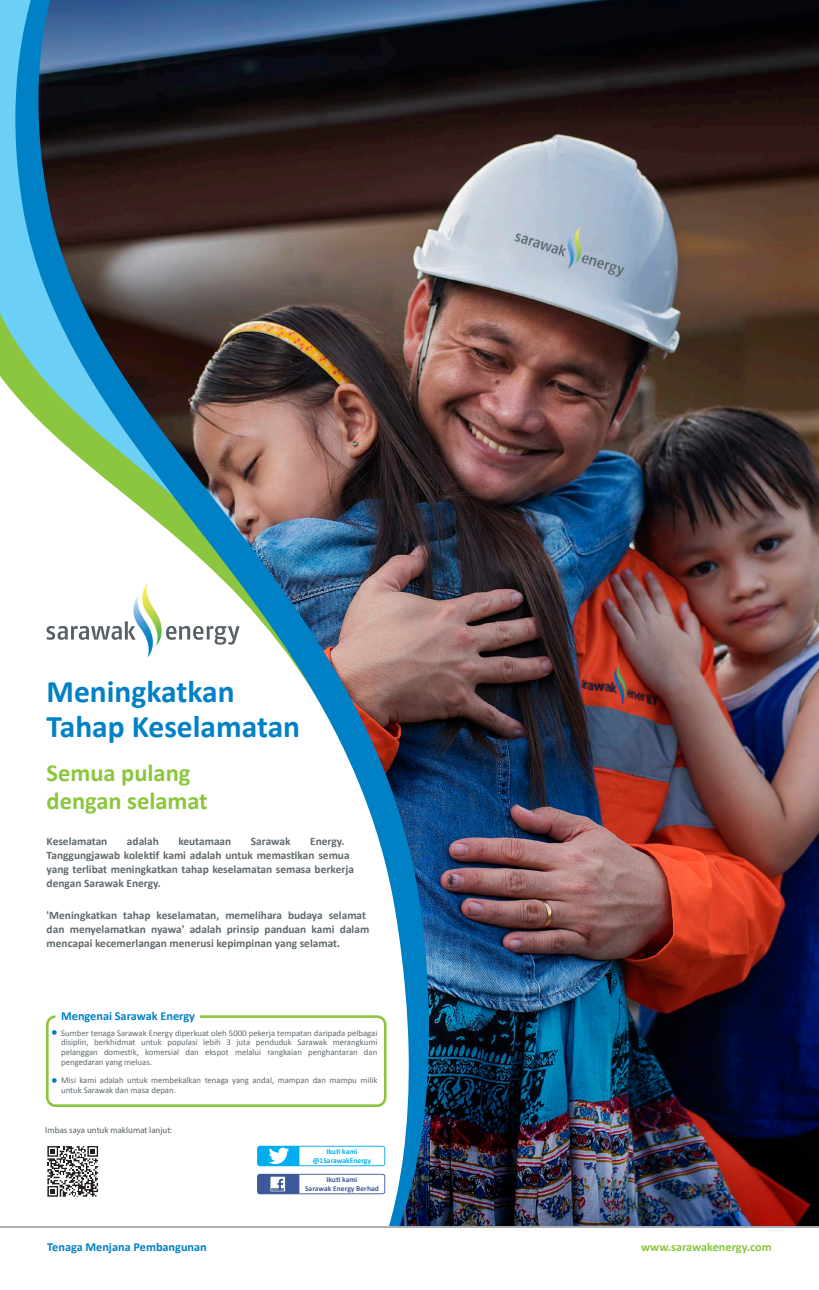
<style>
.page{position:relative;width:819px;height:1290px;background:#fff}
.page>*{position:absolute;margin:0;border:0;box-sizing:border-box;transform-origin:0 0}
.t1{font:700 31.5px/35px "Calibri";color:#0080c5}
.t2{font:700 24.5px/28px "Calibri";color:#8bc63e}
.t3{font:700 12.25px "Calibri";color:#0080c5}
.t4{font:700 12.25px "Calibri";color:#8bc63e}
.t5{font:700 11.38px/14px "Calibri";color:#5f696f}
.t6{font:8.75px/9.6px "Calibri";color:#5f696f;text-align:justify}
.t7{font:8.75px "Myriad Pro";color:#576065}
.t8{font:700 7.52px/8.6px "Calibri";color:#3c5a9a;text-align:center}
.t9{font:700 7.52px/8.6px "Calibri";color:#00aeef;text-align:center}
</style>
<div class="page">
<img style="left:429px;top:0;width:390px;height:1227px">
<img style="left:429px;top:162px;width:27px;height:1065px">
<div style="left:0;top:0;width:15px;height:182px;background:#6bcff6"></div>
<svg style="left:0;top:182px;width:15px;height:1045px"></svg>
<img style="left:15px;top:0;width:414px;height:1227px">
<svg style="left:47px;top:1146px;width:51px;height:50px"></svg>
<hr style="left:0;top:1227px;width:819px;height:1px;background:#576065">
<svg style="left:47px;top:582px;width:192px;height:76px"></svg>
<div style="left:46px;top:1015px;width:340px;height:92px;border:3px solid #8bc63e;border-radius:8px"></div>
<svg style="left:52px;top:1030px;width:5px;height:5px"></svg>
<svg style="left:52px;top:1078px;width:5px;height:5px"></svg>
<svg style="left:257px;top:1146px;width:128px;height:20px"></svg>
<svg style="left:257px;top:1174px;width:128px;height:20px"></svg>
<h1 class="t1" style="left:47px;top:674px;width:255px">Meningkatkan<br>Tahap Keselamatan</h1>
<h2 class="t2" style="left:47px;top:759px;width:163px">Semua pulang dengan selamat</h2>
<p class="t5" style="left:47px;top:834px;width:62px">Keselamatan</p>
<p class="t5" style="left:127px;top:834px;width:33px">adalah</p>
<p class="t5" style="left:178px;top:834px;width:55px">keutamaan</p>
<p class="t5" style="left:251px;top:834px;width:41px">Sarawak</p>
<p class="t5" style="left:47px;top:834px;width:309px;text-indent:263px">Energy.<br>Tanggungjawab kolektif kami adalah untuk memastikan semua yang terlibat meningkatkan tahap keselamatan semasa berkerja dengan Sarawak Energy.</p>
<p class="t5" style="left:47px;top:908px;width:324px">'Meningkatkan tahap keselamatan, memelihara budaya selamat dan menyelamatkan nyawa' adalah prinsip panduan kami dalam mencapai kecemerlangan menerusi kepimpinan yang selamat.</p>
<p class="t3" style="left:61px;top:1008px;width:135px">Mengenai Sarawak Energy</p>
<p class="t6" style="left:61px;top:1028px;width:318px">Sumber tenaga Sarawak Energy diperkuat oleh 5000 pekerja tempatan daripada pelbagai disiplin, berkhidmat untuk populasi lebih 3 juta penduduk Sarawak merangkumi pelanggan domestik, komersial dan ekspot melalui rangkaian penghantaran dan pengedaran yang meluas.</p>
<p class="t6" style="left:61px;top:1075px;width:318px">Misi kami adalah untuk membekalkan tenaga yang andal, mampan dan mampu milik untuk Sarawak dan masa depan.</p>
<p class="t7" style="left:45px;top:1125px;width:128px">Imbas saya untuk maklumat lanjut:</p>
<p class="t3" style="left:47px;top:1239px;width:161px">Tenaga Menjana Pembangunan</p>
<p class="t9" style="left:313px;top:1147px;width:60px">Ikuti kami @1SarawakEnergy</p>
<p class="t8" style="left:305px;top:1175px;width:75px">Ikuti kami<br>Sarawak Energy Berhad</p>
<p class="t4" style="left:641px;top:1239px;width:132px">www.sarawakenergy.com</p>
</div>
